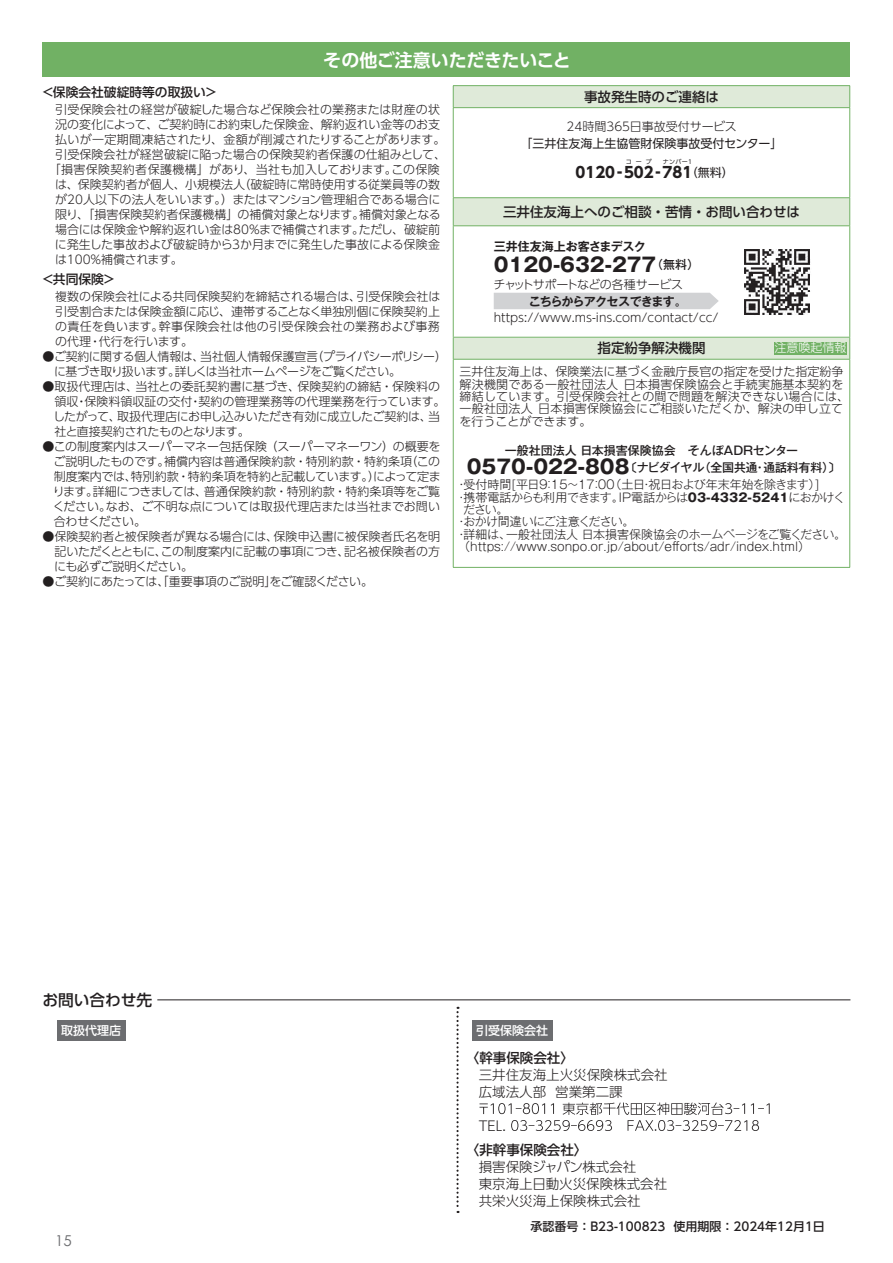
<style>
.page{position:relative;width:893px;height:1263px;background:#fff}
.page>*{position:absolute;margin:0;border:0;box-sizing:border-box;transform-origin:0 0}
.t1{font:700 19.5px "Gothic MB101 Pro";letter-spacing:-.24em;color:#231f20}
.t2{font:700 18px "UD Shin Go Pro De";letter-spacing:-.005em;color:#fff}
.t3{font:500 15.75px "UD Shin Go Pro";color:#231f20}
.t4{font:700 15px "UD Shin Go Pro";color:#231f20}
.t5{font:15px "Century Gothic Pro";color:#6c6d70}
.t6{font:300 13.5px/16.8px "UD Shin Go Pro";color:#231f20}
.t7{font:500 13.5px "UD Shin Go Pro";color:#231f20}
.t8{font:500 12.75px "UD Shin Go Pro";color:#231f20}
.t9{font:300 12px/15px "UD Shin Go Pro";color:#231f20;text-align:justify}
.t10{font:300 12px "Gothic MB101 Pro";letter-spacing:-.01em;color:#231f20}
.t11{font:300 12px/15px "UD Shin Go Pro";letter-spacing:-.03em;color:#231f20}
.t12{font:300 12px "Gothic MB101 Pro";letter-spacing:-.055em;color:#231f20}
.t13{font:300 12px "Gothic MB101 Pro";letter-spacing:-.045em;color:#231f20;scale:.93 1}
.t14{font:300 12px "UD Shin Go Pro";letter-spacing:.03em;color:#231f20}
.t15{font:300 12px "UD Shin Go Pro";letter-spacing:.02em;color:#231f20}
.t16{font:500 12px "Gothic MB101 Pro";letter-spacing:-.02em;color:#231f20}
.t17{font:300 12px "UD Shin Go Pro";letter-spacing:-.025em;color:#231f20}
.t18{font:500 12px "UD Shin Go Pro";color:#231f20}
.t19{font:12px "UD Shin Go Pro";color:#231f20}
.t20{font:500 12px "Gothic MB101 Pro";color:#231f20}
.t21{font:300 12px "UD Shin Go Pro";letter-spacing:-.045em;color:#231f20}
.t22{font:700 12px "Gothic MB101 Pro De";letter-spacing:-.05em;color:#231f20}
.t23{font:700 12px "Gothic MB101 Pro De";color:#231f20}
.t24{font:300 12px "UD Shin Go Pro";letter-spacing:-.02em;color:#231f20}
.t25{font:500 12px "UD Shin Go Pro";color:#fff}
.t26{font:300 12px "UD Shin Go Pro";color:#fff}
.t27{font:6px "UD Shin Go Pro";letter-spacing:.055em;color:#231f20}
.s1{font-weight:700;font-size:15px}
.s2{font-weight:500;font-size:12px}
.s3{font-weight:700;font-size:19.5px}
.s4{font-weight:700}
</style>
<div class="page">
<div style="left:43px;top:43px;width:807px;height:34px;background:#71b164"></div>
<svg style="left:454px;top:86px;width:395px;height:273px"></svg>
<div style="left:453px;top:226px;width:397px;height:111px;background:#fff"></div>
<hr style="left:453px;top:107px;width:397px;height:1px;background:#71b164">
<hr style="left:453px;top:197px;width:397px;height:1px;background:#71b164">
<hr style="left:453px;top:225px;width:397px;height:1px;background:#71b164">
<hr style="left:453px;top:337px;width:397px;height:1px;background:#71b164">
<hr style="left:453px;top:359px;width:397px;height:1px;background:#71b164">
<hr style="left:453px;top:85px;width:397px;height:1px;background:#71b164">
<svg style="left:453px;top:86px;width:1px;height:21px"></svg>
<svg style="left:849px;top:86px;width:1px;height:21px"></svg>
<hr style="left:453px;top:108px;width:1px;height:89px;background:#71b164">
<hr style="left:849px;top:108px;width:1px;height:89px;background:#71b164">
<svg style="left:453px;top:198px;width:1px;height:27px"></svg>
<svg style="left:849px;top:198px;width:1px;height:27px"></svg>
<svg style="left:453px;top:338px;width:1px;height:21px"></svg>
<hr style="left:453px;top:360px;width:1px;height:207px;background:#71b164">
<hr style="left:849px;top:360px;width:1px;height:207px;background:#71b164">
<hr style="left:453px;top:567px;width:397px;height:1px;background:#71b164">
<hr style="left:453px;top:226px;width:1px;height:111px;background:#71b164">
<hr style="left:849px;top:226px;width:1px;height:111px;background:#71b164">
<div style="left:494px;top:293px;width:225px;height:16px;background:#d1d2d4"></div>
<img style="left:744px;top:249px;width:67px;height:66px">
<hr style="left:157px;top:999px;width:693px;height:1px;background:#231f20">
<div style="left:57px;top:1020px;width:68px;height:21px;background:#6c6d70"></div>
<div style="left:472px;top:1020px;width:80px;height:21px;background:#6c6d70"></div>
<svg style="left:456px;top:1007px;width:3px;height:206px"></svg>
<svg style="left:479px;top:1102px;width:291px;height:29px"></svg>
<svg style="left:774px;top:338px;width:76px;height:21px;background:#9bc690"></svg>
<h2 class="t2" style="left:323px;top:45px;width:249px">その他ご注意いただきたいこと</h2>
<p class="t8" style="left:41px;top:81px;width:178px">＜保険会社破綻時等の取扱い＞</p>
<p class="t15" style="left:55px;top:100px;width:386px">引受保険会社の経営が破綻した場合など保険会社の業務または財産の状</p>
<p class="t9" style="left:55px;top:116px;width:386px">況の変化によって、ご契約時にお約束した保険金、解約返れい金等のお支</p>
<p class="t9" style="left:55px;top:131px;width:392px">払いが一定期間凍結されたり、金額が削減されたりすることがあります。</p>
<p class="t9" style="left:55px;top:146px;width:392px">引受保険会社が経営破綻に陥った場合の保険契約者保護の仕組みとして、</p>
<p class="t14" style="left:49px;top:160px;width:393px">「損害保険契約者保護機構」があり、当社も加入しております。この保険</p>
<p class="t9" style="left:55px;top:176px;width:387px">は、保険契約者が個人、小規模法人（破綻時に常時使用する従業員等の数</p>
<p class="t9" style="left:55px;top:191px;width:387px">が20人以下の法人をいいます。）またはマンション管理組合である場合に</p>
<p class="t9" style="left:55px;top:206px;width:387px">限り、「損害保険契約者保護機構」の補償対象となります。補償対象となる</p>
<p class="t9" style="left:55px;top:221px;width:386px">場合には保険金や解約返れい金は80％まで補償されます。ただし、破綻前</p>
<p class="t9" style="left:55px;top:236px;width:387px">に発生した事故および破綻時から3か月までに発生した事故による保険金</p>
<p class="t24" style="left:55px;top:250px;width:129px">は100％補償されます。</p>
<p class="t8" style="left:41px;top:269px;width:76px">＜共同保険＞</p>
<p class="t9" style="left:55px;top:289px;width:387px">複数の保険会社による共同保険契約を締結される場合は、引受保険会社は引受割合または保険金額に応じ、連帯することなく単独別個に保険契約上の責任を負います。幹事保険会社は他の引受保険会社の業務および事務の代理・代行を行います。</p>
<p class="t11" style="left:54px;top:349px;width:394px;text-indent:-12px">● ご契約に関する個人情報は、当社個人情報保護宣言（プライバシーポリシー）に基づき取り扱います。詳しくは当社ホームページをご覧ください。</p>
<p class="t9" style="left:53px;top:379px;width:394px;text-align:left;text-indent:-11px">●取扱代理店は、当社との委託契約書に基づき、保険契約の締結・保険料の領収・保険料領収証の交付・契約の管理業務等の代理業務を行っています。したがって、取扱代理店にお申し込みいただき有効に成立したご契約は、当社と直接契約されたものとなります。</p>
<p class="t9" style="left:53px;top:439px;width:389px;text-indent:-10px">●この制度案内はスーパーマネー包括保険（スーパーマネーワン）の概要をご説明したものです。補償内容は普通保険約款・特別約款・特約条項（この制度案内では、特別約款・特約条項を特約と記載しています。）によって定まります。詳細につきましては、普通保険約款・特別約款・特約条項等をご覧ください。なお、ご不明な点については取扱代理店または当社までお問い合わせください。</p>
<p class="t9" style="left:54px;top:529px;width:388px;text-indent:-12px">●保険契約者と被保険者が異なる場合には、保険申込書に被保険者氏名を明記いただくとともに、この制度案内に記載の事項につき、記名被保険者の方にも必ずご説明ください。</p>
<p class="t17" style="left:43px;top:572px;width:332px">●ご契約にあたっては「、重要事項のご説明」をご確認ください。</p>
<p class="t7" style="left:584px;top:86px;width:137px">事故発生時のご連絡は</p>
<p class="t9" style="left:567px;top:118px;width:172px">24時間365日事故受付サービス</p>
<p class="t19" style="left:520px;top:133px;width:264px">「三井住友海上生協管財保険事故受付センター」</p>
<p class="t4" style="left:575px;top:160px;width:98px">0120-502-7</p>
<p class="t27" style="left:626px;top:156px;width:27px">コープ</p>
<p class="t27" style="left:663px;top:156px;width:31px">ナンバー1</p>
<p class="t19" style="left:672px;top:163px;width:63px"><span class="s1">81</span>（無料）</p>
<p class="t7" style="left:503px;top:201px;width:298px">三井住友海上へのご相談・苦情・お問い合わせは</p>
<p class="t23" style="left:494px;top:236px;width:154px">三井住友海上お客さまデスク</p>
<h1 class="t1" style="left:491px;top:249px;width:209px">０１２０-６３２-２７７<span class="s2">（無料）</span></h1>
<p class="t21" style="left:493px;top:275px;width:191px">チャットサポートなどの各種サービス</p>
<p class="t22" style="left:529px;top:291px;width:160px">こちらからアクセスできます。</p>
<p class="t9" style="left:494px;top:309px;width:226px">https://www.ms-ins.com/contact/cc/</p>
<p class="t7" style="left:597px;top:337px;width:109px">指定紛争解決機関</p>
<p class="t9" style="left:460px;top:365px;width:391px;line-height:12.3px;text-align:left">三井住友海上は、保険業法に基づく金融庁長官の指定を受けた指定紛争解決機関である一般社団法人日本損害保険協会と手続実施基本契約を締結しています。引受保険会社との間で問題を解決できない場合には、一般社団法人日本損害保険協会にご相談いただくか、解決の申し立てを行うことができます。</p>
<p class="t20" style="left:505px;top:440px;width:295px">一般社団法人 日本損害保険協会　そんぽＡＤＲセンター</p>
<p class="t16" style="left:464px;top:457px;width:378px"><span class="s3">０５７０-０２２-８０８</span>〔ナビダイヤル（全国共通・通話料有料）〕</p>
<p class="t12" style="left:456px;top:475px;width:366px">・受付時間[平日９：１５～１７：００（土日・祝日および年末年始を除きます）]</p>
<p class="t13" style="left:456px;top:487px;width:420px">・携帯電話からも利用できます。IP電話からは<span class="s4">03-4332-5241</span>におかけく</p>
<p class="t10" style="left:463px;top:499px;width:47px">ださい。</p>
<p class="t12" style="left:456px;top:512px;width:180px">・おかけ間違いにご注意ください。</p>
<p class="t10" style="left:456px;top:524px;width:392px">・詳細は、一般社団法人日本損害保険協会のホームページをご覧ください。</p>
<p class="t10" style="left:458px;top:537px;width:353px">（https://www.sonpo.or.jp/about/efforts/adr/index.html）</p>
<p class="t26" style="left:774px;top:338px;width:73px">注意喚起情報</p>
<h3 class="t3" style="left:42px;top:987px;width:111px">お問い合わせ先</h3>
<p class="t25" style="left:61px;top:1021px;width:61px">取扱代理店</p>
<p class="t25" style="left:476px;top:1021px;width:73px">引受保険会社</p>
<p class="t7" style="left:466px;top:1047px;width:109px">〈幹事保険会社〉</p>
<p class="t6" style="left:479px;top:1066px;width:190px">三井住友海上火災保険株式会社広域法人部 営業第二課</p>
<p class="t6" style="left:479px;top:1117px;width:29px">TEL.</p>
<p class="t7" style="left:466px;top:1139px;width:123px">〈非幹事保険会社〉</p>
<p class="t6" style="left:479px;top:1158px;width:190px">損害保険ジャパン株式会社<br>東京海上日動火災保険株式会社共栄火災海上保険株式会社</p>
<p class="t5" style="left:55px;top:1231px;width:18px">15</p>
<p class="t18" style="left:530px;top:1217px;width:296px">承認番号：B23-100823 使用期限：2024年12月1日</p>
</div>
